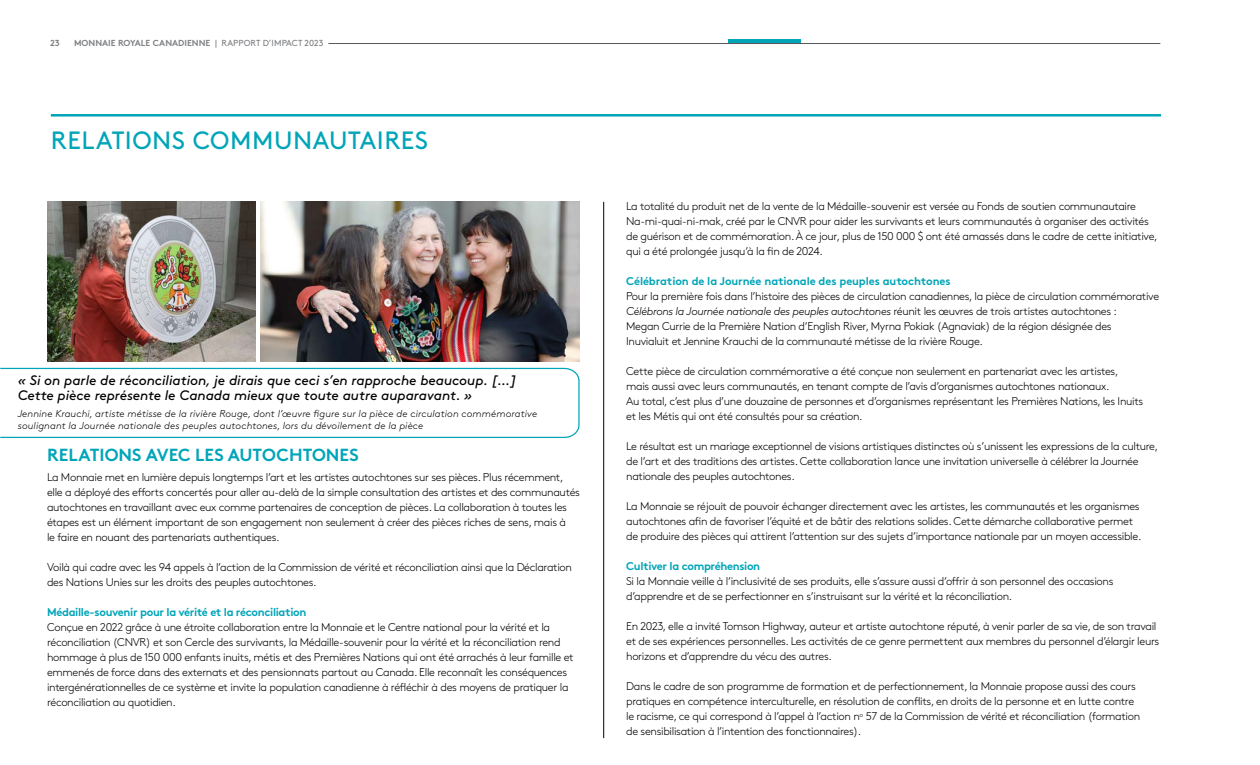
<style>
.page{position:relative;width:1260px;height:765px;background:#fff}
.page>*{position:absolute;margin:0;border:0;box-sizing:border-box;transform-origin:0 0}
.t1{font:25px "Brown Pro";letter-spacing:.02em;color:#00a5b8}
.t2{font:700 17.5px "Brown Pro";color:#00a5b8}
.t3{font:italic 13.75px/15px "Brown Pro";letter-spacing:-.005em;color:#000}
.t4{font:300 11.25px/15px "Brown Pro";letter-spacing:-.03em;color:#000}
.t5{font:700 11.25px "Brown Pro";letter-spacing:-.03em;color:#00a5b8}
.t6{font:700 11.25px "Brown Pro";letter-spacing:-.01em;color:#00a5b8}
.t7{font:italic 300 10px/11.2px "Brown Pro";letter-spacing:.01em;color:#000}
.t8{font:700 8.75px "Brown Pro";color:#808285}
.s1{font-weight:400}
.s2{font-style:italic}
</style>
<div class="page">
<hr style="left:328px;top:43px;width:832px;height:1px;background:#58595b">
<img style="left:47px;top:202px;width:209px;height:160px">
<img style="left:261px;top:202px;width:319px;height:160px">
<hr style="left:603px;top:202px;width:1px;height:536px;background:#000">
<svg style="left:0;top:367px;width:580px;height:71px"></svg>
<hr style="left:51px;top:114px;width:1110px;height:3px;background:#00a5b8">
<hr style="left:729px;top:39px;width:72px;height:4px;background:#00a5b8">
<p class="t8" style="left:50px;top:36px;width:11px">23</p>
<p class="t8" style="left:74px;top:36px;width:251px">MONNAIE ROYALE CANADIENNE <span class="s1">| RAPPORT D’IMPACT 2023</span></p>
<h1 class="t1" style="left:51px;top:121px;width:379px">RELATIONS COMMUNAUTAIRES</h1>
<p class="t3" style="left:18px;top:371px;width:500px">« Si on parle de réconciliation, je dirais que ceci s’en rapproche beaucoup. […]<br>Cette pièce représente le Canada mieux que toute autre auparavant. »</p>
<p class="t7" style="left:18px;top:408px;width:521px">Jennine Krauchi, artiste métisse de la rivière Rouge, dont l’œuvre figure sur la pièce de circulation commémorative soulignant la Journée nationale des peuples autochtones, lors du dévoilement de la pièce</p>
<h2 class="t2" style="left:47px;top:440px;width:313px">RELATIONS AVEC LES AUTOCHTONES</h2>
<p class="t4" style="left:47px;top:469px;width:534px">La Monnaie met en lumière depuis longtemps l’art et les artistes autochtones sur ses pièces. Plus récemment, elle a déployé des efforts concertés pour aller au-delà de la simple consultation des artistes et des communautés autochtones en travaillant avec eux comme partenaires de conception de pièces. La collaboration à toutes les étapes est un élément important de son engagement non seulement à créer des pièces riches de sens, mais à<br>le faire en nouant des partenariats authentiques.</p>
<p class="t4" style="left:47px;top:559px;width:527px">Voilà qui cadre avec les 94 appels à l’action de la Commission de vérité et réconciliation ainsi que la Déclaration des Nations Unies sur les droits des peuples autochtones.</p>
<p class="t5" style="left:47px;top:603px;width:261px">Médaille-souvenir pour la vérité et la réconciliation</p>
<p class="t4" style="left:47px;top:619px;width:528px">Conçue en 2022 grâce à une étroite collaboration entre la Monnaie et le Centre national pour la vérité et la réconciliation (CNVR) et son Cercle des survivants, la Médaille-souvenir pour la vérité et la réconciliation rend hommage à plus de 150 000 enfants inuits, métis et des Premières Nations qui ont été arrachés à leur famille et emmenés de force dans des externats et des pensionnats partout au Canada. Elle reconnaît les conséquences intergénérationnelles de ce système et invite la population canadienne à réfléchir à des moyens de pratiquer la réconciliation au quotidien.</p>
<p class="t4" style="left:626px;top:198px;width:533px">La totalité du produit net de la vente de la Médaille-souvenir est versée au Fonds de soutien communautaire Na-mi-quai-ni-mak, créé par le CNVR pour aider les survivants et leurs communautés à organiser des activités de guérison et de commémoration. À ce jour, plus de 150 000 $ ont été amassés dans le cadre de cette initiative, qui a été prolongée jusqu’à la fin de 2024.</p>
<p class="t6" style="left:626px;top:272px;width:326px">Célébration de la Journée nationale des peuples autochtones</p>
<p class="t4" style="left:626px;top:288px;width:535px">Pour la première fois dans l’histoire des pièces de circulation canadiennes, la pièce de circulation commémorative <span class="s2">Célébrons la Journée nationale des peuples autochtones</span> réunit les œuvres de trois artistes autochtones :<br>Megan Currie de la Première Nation d’English River, Myrna Pokiak (Agnaviak) de la région désignée des<br>Inuvialuit et Jennine Krauchi de la communauté métisse de la rivière Rouge.</p>
<p class="t4" style="left:626px;top:363px;width:519px">Cette pièce de circulation commémorative a été conçue non seulement en partenariat avec les artistes, mais aussi avec leurs communautés, en tenant compte de l’avis d’organismes autochtones nationaux.<br>Au total, c’est plus d’une douzaine de personnes et d’organismes représentant les Premières Nations, les Inuits et les Métis qui ont été consultés pour sa création.</p>
<p class="t4" style="left:626px;top:438px;width:533px">Le résultat est un mariage exceptionnel de visions artistiques distinctes où s’unissent les expressions de la culture, de l’art et des traditions des artistes. Cette collaboration lance une invitation universelle à célébrer la Journée nationale des peuples autochtones.</p>
<p class="t4" style="left:626px;top:498px;width:515px">La Monnaie se réjouit de pouvoir échanger directement avec les artistes, les communautés et les organismes autochtones afin de favoriser l’équité et de bâtir des relations solides. Cette démarche collaborative permet de produire des pièces qui attirent l’attention sur des sujets d’importance nationale par un moyen accessible.</p>
<p class="t5" style="left:626px;top:557px;width:136px">Cultiver la compréhension</p>
<p class="t4" style="left:626px;top:573px;width:489px">Si la Monnaie veille à l’inclusivité de ses produits, elle s’assure aussi d’offrir à son personnel des occasions d’apprendre et de se perfectionner en s’instruisant sur la vérité et la réconciliation.</p>
<p class="t4" style="left:626px;top:618px;width:535px">En 2023, elle a invité Tomson Highway, auteur et artiste autochtone réputé, à venir parler de sa vie, de son travail et de ses expériences personnelles. Les activités de ce genre permettent aux membres du personnel d’élargir leurs horizons et d’apprendre du vécu des autres.</p>
<p class="t4" style="left:626px;top:678px;width:516px">Dans le cadre de son programme de formation et de perfectionnement, la Monnaie propose aussi des cours pratiques en compétence interculturelle, en résolution de conflits, en droits de la personne et en lutte contre le racisme, ce qui correspond à l’appel à l’action n<sup>o</sup> 57 de la Commission de vérité et réconciliation (formation de sensibilisation à l’intention des fonctionnaires).</p>
</div>
